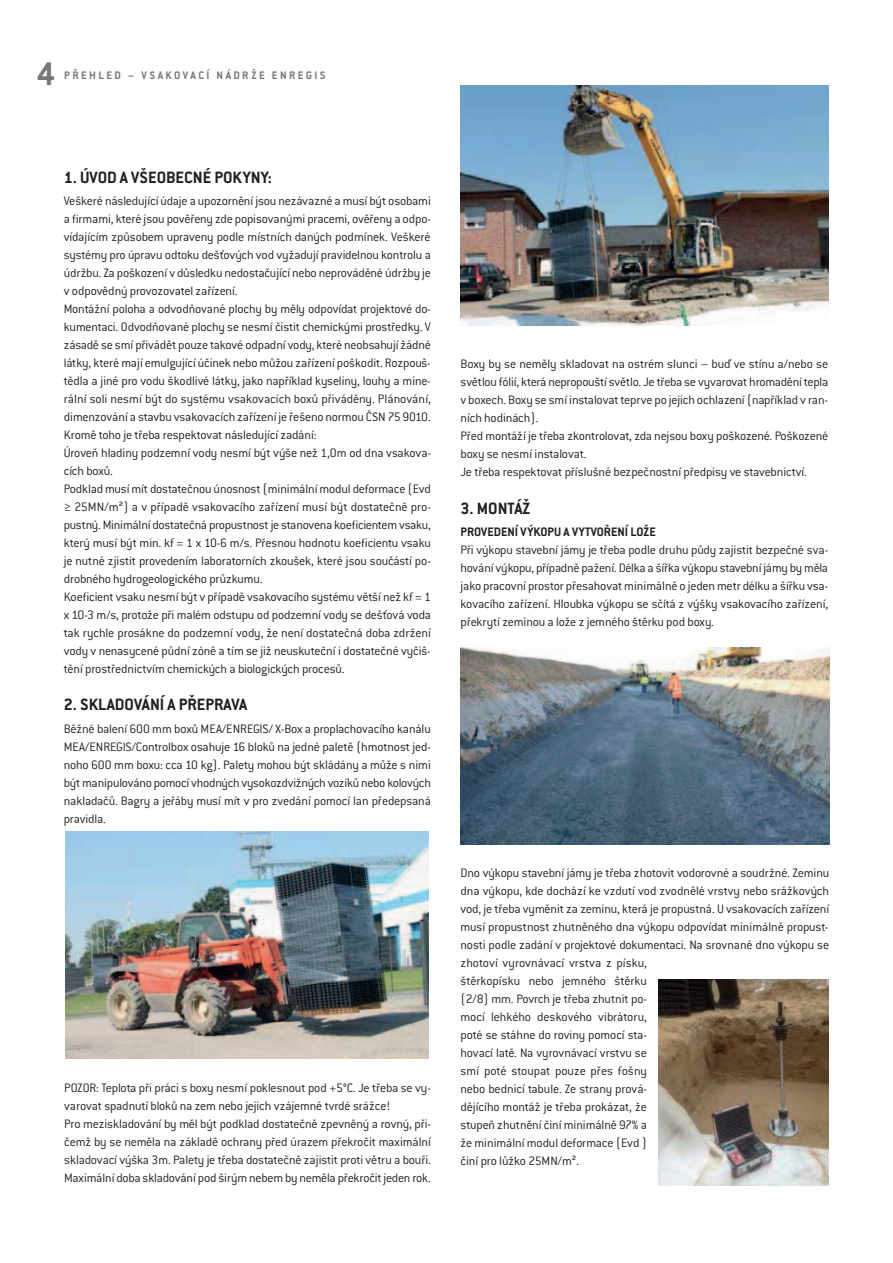
<style>
.page{position:relative;width:893px;height:1263px;background:#fff}
.page>*{position:absolute;margin:0;border:0;box-sizing:border-box;transform-origin:0 0}
.t1{font:700 36px "Conduit ITC Pro";color:#76787b}
.t2{font:700 18px "Conduit ITC Pro";color:#231f20}
.t3{font:300 13.5px/18px "Conduit ITC Pro";letter-spacing:-.01em;color:#231f20}
.t4{font:700 13.5px "Conduit ITC Pro";color:#231f20}
.t5{font:700 12px "Conduit ITC Pro";letter-spacing:.2em;color:#76787b}
</style>
<div class="page">
<img style="left:65px;top:832px;width:364px;height:226px">
<img style="left:460px;top:85px;width:368px;height:241px">
<img style="left:461px;top:648px;width:368px;height:196px">
<img style="left:659px;top:979px;width:170px;height:206px">
<h1 class="t1" style="left:37px;top:62px;width:20px">4</h1>
<p class="t5" style="left:64px;top:72px;width:263px">PŘEHLED – VSAKOVACÍ NÁDRŽE ENREGIS</p>
<h2 class="t2" style="left:64px;top:171px;width:210px">1. ÚVOD A VŠEOBECNÉ POKYNY:</h2>
<p class="t3" style="left:64px;top:193px;width:369px">Veškeré následující údaje a upozornění jsou nezávazné a musí být osobami a firmami, které jsou pověřeny zde popisovanými pracemi, ověřeny a odpo&shy;vídajícím způsobem upraveny podle místních daných podmínek. Veškeré systémy pro úpravu odtoku dešťových vod vyžadují pravidelnou kontrolu a údržbu. Za poškození v důsledku nedostačující nebo neprováděné údržby je v odpovědný provozovatel zařízení.<br>Montážní poloha a odvodňované plochy by měly odpovídat projektové do&shy;kumentaci. Odvodňované plochy se nesmí čistit chemickými prostředky. V zásadě se smí přivádět pouze takové odpadní vody, které neobsahují žádné látky, které mají emulgující účinek nebo můžou zařízení poškodit. Rozpouš&shy;tědla a jiné pro vodu škodlivé látky, jako například kyseliny, louhy a mine&shy;rální soli nesmí být do systému vsakovacích boxů přiváděny. Plánování, dimenzování a stavbu vsakovacích zařízení je řešeno normou ČSN 75 9010.<br>Kromě toho je třeba respektovat následující zadání:<br>Úroveň hladiny podzemní vody nesmí být výše než 1,0m od dna vsakova&shy;cích boxů.<br>Podklad musí mít dostatečnou únosnost (minimální modul deformace (Evd ≥ 25MN/m2) a v případě vsakovacího zařízení musí být dostatečně pro&shy;pustný. Minimální dostatečná propustnost je stanovena koeficientem vsaku, který musí být min. kf = 1 x 10-6 m/s. Přesnou hodnotu koeficientu vsaku je nutné zjistit provedením laboratorních zkoušek, které jsou součástí po&shy;drobného hydrogeologického průzkumu.<br>Koeficient vsaku nesmí být v případě vsakovacího systému větší než kf = 1 x 10-3 m/s, protože při malém odstupu od podzemní vody se dešťová voda tak rychle prosákne do podzemní vody, že není dostatečná doba zdržení vody v nenasycené půdní zóně a tím se již neuskuteční i dostatečné vyčiš&shy;tění prostřednictvím chemických a biologických procesů.</p>
<h2 class="t2" style="left:64px;top:699px;width:185px">2. SKLADOVÁNÍ A PŘEPRAVA</h2>
<p class="t3" style="left:64px;top:721px;width:369px;text-align:justify">Běžné balení 600 mm boxů MEA/ENREGIS/ X-Box a proplachovacího kanálu MEA/ENREGIS/Controlbox osahuje 16 bloků na jedné paletě (hmotnost jed&shy;noho 600 mm boxu: cca 10 kg). Palety mohou být skládány a může s nimi být manipulováno pomocí vhodných vysokozdvižných vozíků nebo kolových nakladačů. Bagry a jeřáby musí mít v pro zvedání pomocí lan předepsaná pravidla.</p>
<p class="t3" style="left:64px;top:1081px;width:368px">POZOR: Teplota při práci s boxy nesmí poklesnout pod +5°C. Je třeba se vy&shy;varovat spadnutí bloků na zem nebo jejich vzájemné tvrdé srážce!<br>Pro meziskladování by měl být podklad dostatečně zpevněný a rovný, při&shy;čemž by se neměla na základě ochrany před úrazem překročit maximální skladovací výška 3m. Palety je třeba dostatečně zajistit proti větru a bouři.<br>Maximální doba skladování pod širým nebem by neměla překročit jeden rok.</p>
<p class="t3" style="left:460px;top:357px;width:369px">Boxy by se neměly skladovat na ostrém slunci – buď ve stínu a/nebo se světlou fólií, která nepropouští světlo. Je třeba se vyvarovat hromadění tepla v boxech. Boxy se smí instalovat teprve po jejich ochlazení (například v ran&shy;ních hodinách).<br>Před montáží je třeba zkontrolovat, zda nejsou boxy poškozené. Poškozené boxy se nesmí instalovat.<br>Je třeba respektovat příslušné bezpečnostní předpisy ve stavebnictví.</p>
<h2 class="t2" style="left:460px;top:502px;width:72px">3. MONTÁŽ</h2>
<p class="t4" style="left:460px;top:528px;width:197px">PROVEDENÍ VÝKOPU A VYTVOŘENÍ LOŽE</p>
<p class="t3" style="left:460px;top:543px;width:369px;text-align:justify">Při výkopu stavební jámy je třeba podle druhu půdy zajistit bezpečné sva&shy;hování výkopu, případně pažení. Délka a šířka výkopu stavební jámy by měla jako pracovní prostor přesahovat minimálně o jeden metr délku a šířku vsa&shy;kovacího zařízení. Hloubka výkopu se sčítá z výšky vsakovacího zařízení, překrytí zeminou a lože z jemného štěrku pod boxy.</p>
<p class="t3" style="left:460px;top:866px;width:370px">Dno výkopu stavební jámy je třeba zhotovit vodorovné a soudržné. Zeminu dna výkopu, kde dochází ke vzdutí vod zvodnělé vrstvy nebo srážkových vod, je třeba vyměnit za zeminu, která je propustná. U vsakovacích zařízení musí propustnost zhutněného dna výkopu odpovídat minimálně propust&shy;nosti podle zadání v projektové dokumentaci. Na srovnané dno výkopu se zhotoví vyrovnávací vrstva z písku,<br>štěrkopísku nebo jemného štěrku<br>(2/8) mm. Povrch je třeba zhutnit po-<br>mocí lehkého deskového vibrátoru,<br>poté se stáhne do roviny pomocí sta-<br>hovací latě. Na vyrovnávací vrstvu se<br>smí poté stoupat pouze přes fošny<br>nebo bednicí tabule. Ze strany prová-<br>dějícího montáž je třeba prokázat, že<br>stupeň zhutnění činí minimálně 97% a<br>že minimální modul deformace (Evd )<br>činí pro lůžko 25MN/m2.</p>
</div>
